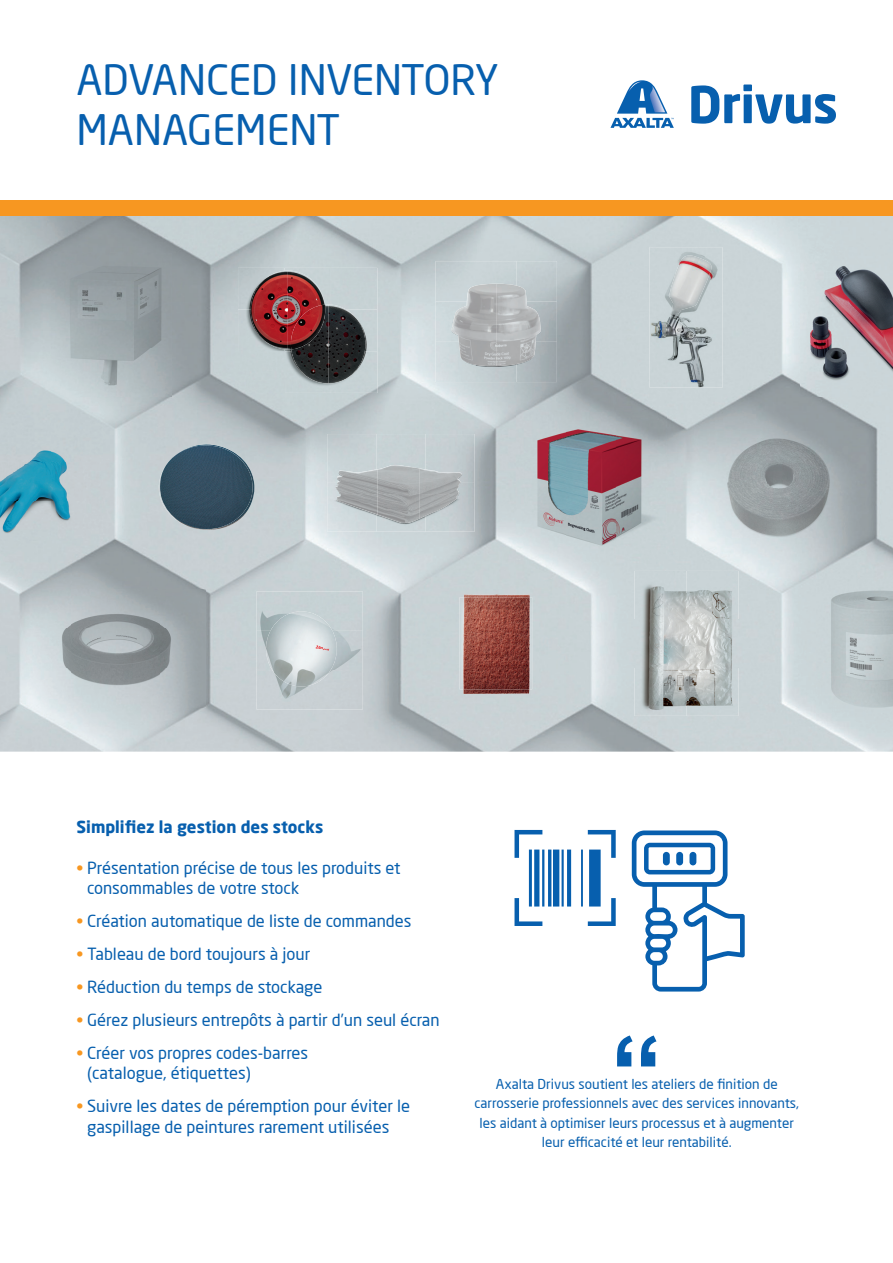
<style>
.page{position:relative;width:893px;height:1263px;background:#fff}
.page>*{position:absolute;margin:0;border:0;box-sizing:border-box;transform-origin:0 0}
.t1{font:41.25px/49.5px "Neo Sans Pro";color:#075fae}
.t2{font:16.5px/20.2px "Neo Sans Pro";color:#075fae}
.t3{font:700 16.5px "Neo Sans Pro";color:#075fae}
.t4{font:13.5px/19.5px "Neo Sans Pro";color:#075fae;text-align:center}
.s1{color:#f79721}
</style>
<div class="page">
<img style="left:0;top:216px;width:893px;height:536px">
<img style="left:529px;top:597px;width:1px;height:39px">
<img style="left:634px;top:571px;width:104px;height:48px">
<img style="left:634px;top:619px;width:20px;height:48px">
<img style="left:724px;top:619px;width:14px;height:48px">
<img style="left:634px;top:667px;width:104px;height:49px">
<img style="left:654px;top:594px;width:70px;height:106px">
<img style="left:727px;top:439px;width:104px;height:99px">
<img style="left:61px;top:254px;width:110px;height:142px">
<img style="left:159px;top:460px;width:11px;height:66px">
<img style="left:170px;top:444px;width:84px;height:86px">
<img style="left:160px;top:460px;width:10px;height:26px">
<img style="left:238px;top:268px;width:46px;height:125px">
<img style="left:284px;top:268px;width:47px;height:36px">
<div style="left:331px;top:268px;width:46px;height:41px;background:#c6d1d3"></div>
<img style="left:365px;top:309px;width:12px;height:42px">
<img style="left:284px;top:351px;width:93px;height:42px">
<img style="left:251px;top:270px;width:74px;height:40px">
<img style="left:251px;top:310px;width:40px;height:40px">
<img style="left:307px;top:304px;width:58px;height:40px">
<img style="left:291px;top:344px;width:74px;height:40px">
<img style="left:291px;top:305px;width:34px;height:44px">
<img style="left:817px;top:580px;width:76px;height:140px">
<img style="left:800px;top:247px;width:93px;height:149px">
<img style="left:436px;top:261px;width:40px;height:40px">
<img style="left:476px;top:261px;width:40px;height:23px">
<img style="left:516px;top:261px;width:41px;height:40px">
<img style="left:436px;top:301px;width:15px;height:41px">
<img style="left:541px;top:301px;width:16px;height:41px">
<img style="left:436px;top:342px;width:40px;height:40px">
<img style="left:476px;top:366px;width:40px;height:16px">
<img style="left:516px;top:342px;width:41px;height:40px">
<img style="left:451px;top:284px;width:90px;height:82px">
<img style="left:327px;top:434px;width:49px;height:98px">
<div style="left:376px;top:434px;width:49px;height:35px;background:#c7d1d4"></div>
<img style="left:425px;top:434px;width:50px;height:98px">
<img style="left:376px;top:515px;width:49px;height:17px">
<img style="left:335px;top:469px;width:43px;height:46px">
<img style="left:378px;top:465px;width:42px;height:58px">
<img style="left:420px;top:468px;width:42px;height:26px">
<img style="left:420px;top:494px;width:39px;height:24px">
<img style="left:516px;top:410px;width:151px;height:150px">
<img style="left:256px;top:591px;width:107px;height:118px">
<img style="left:266px;top:611px;width:71px;height:75px">
<img style="left:27px;top:589px;width:178px;height:119px">
<svg style="left:470px;top:594px;width:27px;height:1px"></svg>
<img style="left:462px;top:597px;width:2px;height:34px">
<img style="left:650px;top:247px;width:72px;height:141px">
<img style="left:657px;top:255px;width:55px;height:127px">
<img style="left:0;top:424px;width:102px;height:116px">
<div style="left:0;top:200px;width:893px;height:16px;background:#f79721"></div>
<svg style="left:514px;top:830px;width:231px;height:161px"></svg>
<svg style="left:617px;top:1035px;width:39px;height:31px"></svg>
<svg style="left:610px;top:80px;width:64px;height:48px"></svg>
<svg style="left:691px;top:85px;width:145px;height:39px"></svg>
<h1 class="t1" style="left:77px;top:55px;width:424px">ADVANCED INVENTORY<br>MANAGEMENT</h1>
<p class="t3" style="left:77px;top:817px;width:248px">Simplifiez la gestion des stocks</p>
<p class="t2" style="left:87px;top:857px;width:315px;text-indent:-11px"><span class="s1">•</span> Présentation précise de tous les produits et consommables de votre stock</p>
<p class="t2" style="left:77px;top:911px;width:336px"><span class="s1">•</span> Création automatique de liste de commandes</p>
<p class="t2" style="left:77px;top:944px;width:235px"><span class="s1">•</span> Tableau de bord toujours à jour</p>
<p class="t2" style="left:77px;top:977px;width:247px"><span class="s1">•</span> Réduction du temps de stockage</p>
<p class="t2" style="left:77px;top:1010px;width:365px"><span class="s1">•</span> Gérez plusieurs entrepôts à partir d’un seul écran</p>
<p class="t2" style="left:87px;top:1043px;width:223px;text-indent:-11px"><span class="s1">•</span> Créer vos propres codes-barres (catalogue, étiquettes)</p>
<p class="t2" style="left:87px;top:1096px;width:325px;text-indent:-11px"><span class="s1">•</span> Suivre les dates de péremption pour éviter le gaspillage de peintures rarement utilisées</p>
<p class="t4" style="left:474px;top:1074px;width:326px">Axalta Drivus soutient les ateliers de finition de carrosserie professionnels avec des services innovants, les aidant à optimiser leurs processus et à augmenter leur efficacité et leur rentabilité.</p>
</div>
